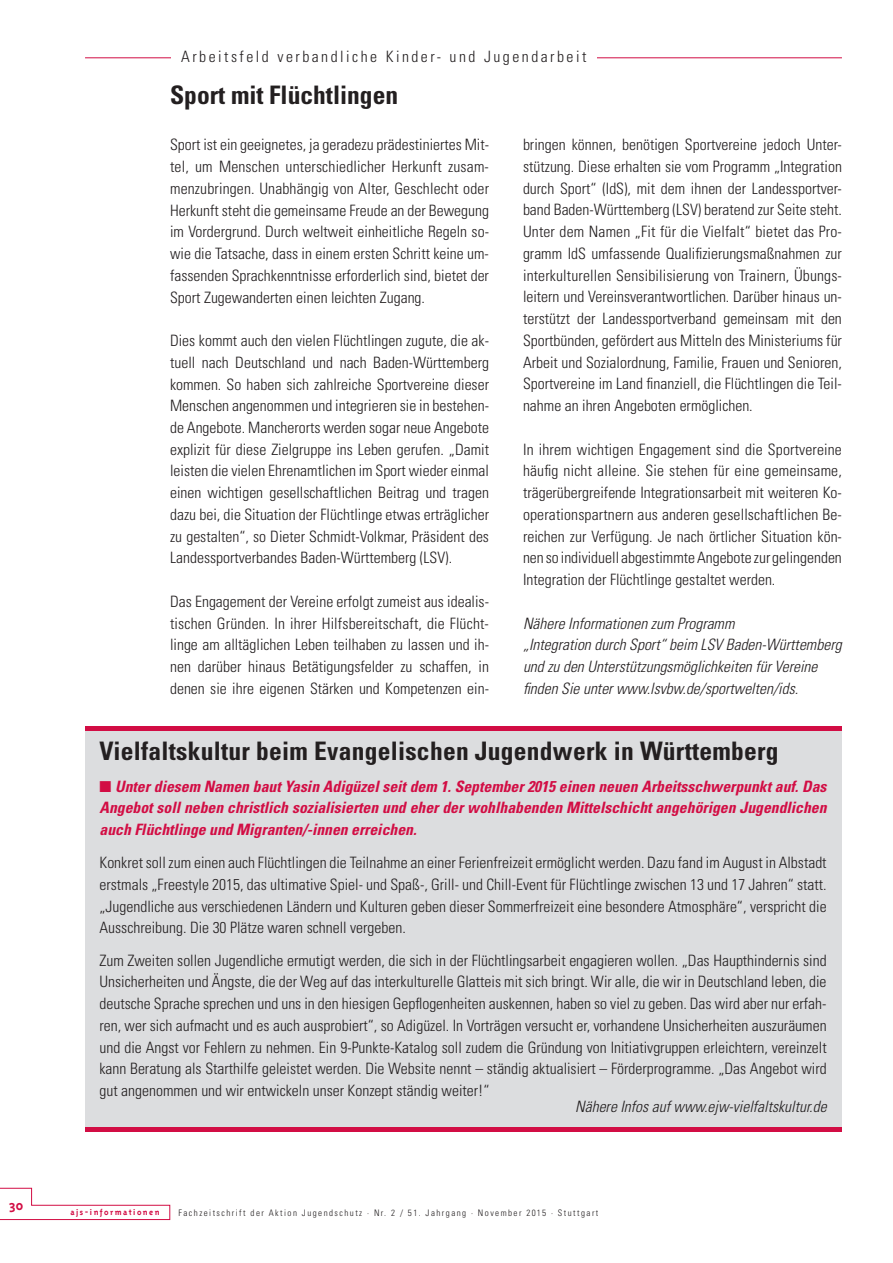
<style>
.page{position:relative;width:893px;height:1263px;background:#fff}
.page>*{position:absolute;margin:0;border:0;box-sizing:border-box;transform-origin:0 0}
.t1{font:700 condensed 25.5px "Univers";letter-spacing:.01em;color:#231f20}
.t2{font:300 condensed 15.6px/21.8px "Univers";color:#231f20;text-align:justify}
.t3{font:italic 700 condensed 15.6px/21.8px "Univers";color:#d20d44;text-align:justify}
.t4{font:italic 300 condensed 15.6px/21.8px "Univers";color:#231f20}
.t5{font:300 condensed 15.6px "Univers";letter-spacing:.16em;color:#231f20}
.t6{font:700 15px "Triplex";color:#d20d44}
.t7{font:300 condensed 9px "Univers";letter-spacing:.16em;color:#231f20}
.t8{font:700 9px "Triplex";letter-spacing:.16em;color:#d20d44}
</style>
<div class="page">
<svg style="left:0;top:1188px;width:170px;height:32px"></svg>
<hr style="left:85px;top:58px;width:757px;height:1px;background:#d20d44">
<div style="left:171px;top:50px;width:425px;height:20px;background:#fff"></div>
<div style="left:85px;top:728px;width:757px;height:402px;background:#dcdddf"></div>
<div style="left:85px;top:726px;width:757px;height:5px;background:#d20d44"></div>
<hr style="left:85px;top:1127px;width:757px;height:4px;background:#d20d44">
<p class="t6" style="left:9px;top:1196px;width:16px">30</p>
<p class="t5" style="left:181px;top:47px;width:407px">Arbeitsfeld verbandliche Kinder- und Jugendarbeit</p>
<h1 class="t1" style="left:170px;top:79px;width:230px">Sport mit Flüchtlingen</h1>
<p class="t2" style="left:170px;top:134px;width:320px">Sport ist ein geeignetes, ja geradezu prädestiniertes Mit&shy;tel, um Menschen unterschiedlicher Herkunft zusam&shy;menzubringen. Unabhängig von Alter, Geschlecht oder Herkunft steht die gemeinsame Freude an der Bewegung im Vordergrund. Durch weltweit einheitliche Regeln so&shy;wie die Tatsache, dass in einem ersten Schritt keine um&shy;fassenden Sprachkenntnisse erforderlich sind, bietet der Sport Zugewanderten einen leichten Zugang.</p>
<p class="t2" style="left:170px;top:329px;width:320px">Dies kommt auch den vielen Flüchtlingen zugute, die ak&shy;tuell nach Deutschland und nach Baden-Württemberg kommen. So haben sich zahlreiche Sportvereine dieser Menschen angenommen und integrieren sie in bestehen&shy;de Angebote. Mancherorts werden sogar neue Angebote explizit für diese Zielgruppe ins Leben gerufen. „Damit leisten die vielen Ehrenamtlichen im Sport wieder einmal einen wichtigen gesellschaftlichen Beitrag und tragen dazu bei, die Situation der Flüchtlinge etwas erträglicher zu gestalten“, so Dieter Schmidt-Volkmar, Präsident des Landessportverbandes Baden-Württemberg (LSV).</p>
<p class="t2" style="left:170px;top:590px;width:320px">Das Engagement der Vereine erfolgt zumeist aus idealis&shy;tischen Gründen. In ihrer Hilfsbereitschaft, die Flücht&shy;linge am alltäglichen Leben teilhaben zu lassen und ih&shy;nen darüber hinaus Betätigungsfelder zu schaffen, in denen sie ihre eigenen Stärken und Kompetenzen ein-</p>
<p class="t2" style="left:523px;top:134px;width:320px">bringen können, benötigen Sportvereine jedoch Unter&shy;stützung. Diese erhalten sie vom Programm „Integration durch Sport“ (IdS), mit dem ihnen der Landessportver&shy;band Baden-Württemberg (LSV) beratend zur Seite steht.<br>Unter dem Namen „Fit für die Vielfalt“ bietet das Pro&shy;gramm IdS umfassende Qualifizierungsmaßnahmen zur interkulturellen Sensibilisierung von Trainern, Übungs&shy;leitern und Vereinsverantwortlichen. Darüber hinaus un&shy;terstützt der Landessportverband gemeinsam mit den Sportbünden, gefördert aus Mitteln des Ministeriums für Arbeit und Sozialordnung, Familie, Frauen und Senioren, Sportvereine im Land finanziell, die Flüchtlingen die Teil&shy;nahme an ihren Angeboten ermöglichen.</p>
<p class="t2" style="left:523px;top:438px;width:320px">In ihrem wichtigen Engagement sind die Sportvereine häufig nicht alleine. Sie stehen für eine gemeinsame, trägerübergreifende Integrationsarbeit mit weiteren Ko&shy;operationspartnern aus anderen gesellschaftlichen Be&shy;reichen zur Verfügung. Je nach örtlicher Situation kön&shy;nen so individuell abgestimmte Angebote zur gelingenden Integration der Flüchtlinge gestaltet werden.</p>
<p class="t4" style="left:523px;top:612px;width:320px">Nähere Informationen zum Programm<br>„Integration durch Sport“ beim LSV Baden-Württemberg und zu den Unterstützungsmöglichkeiten für Vereine finden Sie unter www.lsvbw.de/sportwelten/ids.</p>
<h1 class="t1" style="left:100px;top:735px;width:680px">Vielfaltskultur beim Evangelischen Jugendwerk in Württemberg</h1>
<p class="t3" style="left:100px;top:775px;width:729px">■ Unter diesem Namen baut Yasin Adigüzel seit dem 1. September 2015 einen neuen Arbeitsschwerpunkt auf. Das Angebot soll neben christlich sozialisierten und eher der wohlhabenden Mittelschicht angehörigen Jugendlichen auch Flüchtlinge und Migranten/-innen erreichen.</p>
<p class="t2" style="left:100px;top:851px;width:729px">Konkret soll zum einen auch Flüchtlingen die Teilnahme an einer Ferienfreizeit ermöglicht werden. Dazu fand im August in Albstadt erstmals „Freestyle 2015, das ultimative Spiel- und Spaß-, Grill- und Chill-Event für Flüchtlinge zwischen 13 und 17 Jahren“ statt. „Jugendliche aus verschiedenen Ländern und Kulturen geben dieser Sommerfreizeit eine besondere Atmosphäre“, verspricht die Ausschreibung. Die 30 Plätze waren schnell vergeben.</p>
<p class="t2" style="left:100px;top:949px;width:729px">Zum Zweiten sollen Jugendliche ermutigt werden, die sich in der Flüchtlingsarbeit engagieren wollen. „Das Haupthindernis sind Unsicherheiten und Ängste, die der Weg auf das interkulturelle Glatteis mit sich bringt. Wir alle, die wir in Deutschland leben, die deutsche Sprache sprechen und uns in den hiesigen Gepflogenheiten auskennen, haben so viel zu geben. Das wird aber nur erfah&shy;ren, wer sich aufmacht und es auch ausprobiert“, so Adigüzel. In Vorträgen versucht er, vorhandene Unsicherheiten auszuräumen und die Angst vor Fehlern zu nehmen. Ein 9-Punkte-Katalog soll zudem die Gründung von Initiativgruppen erleichtern, vereinzelt kann Beratung als Starthilfe geleistet werden. Die Website nennt – ständig aktualisiert – Förderprogramme. „Das Angebot wird gut angenommen und wir entwickeln unser Konzept ständig weiter!“</p>
<p class="t4" style="left:575px;top:1095px;width:253px">Nähere Infos auf www.ejw-vielfaltskultur.de</p>
<p class="t8" style="left:70px;top:1207px;width:91px">ajs-informationen</p>
<p class="t7" style="left:179px;top:1207px;width:421px">Fachzeitschrift der Aktion Jugendschutz · Nr. 2 / 51. Jahrgang · November 2015 · Stuttgart</p>
</div>
